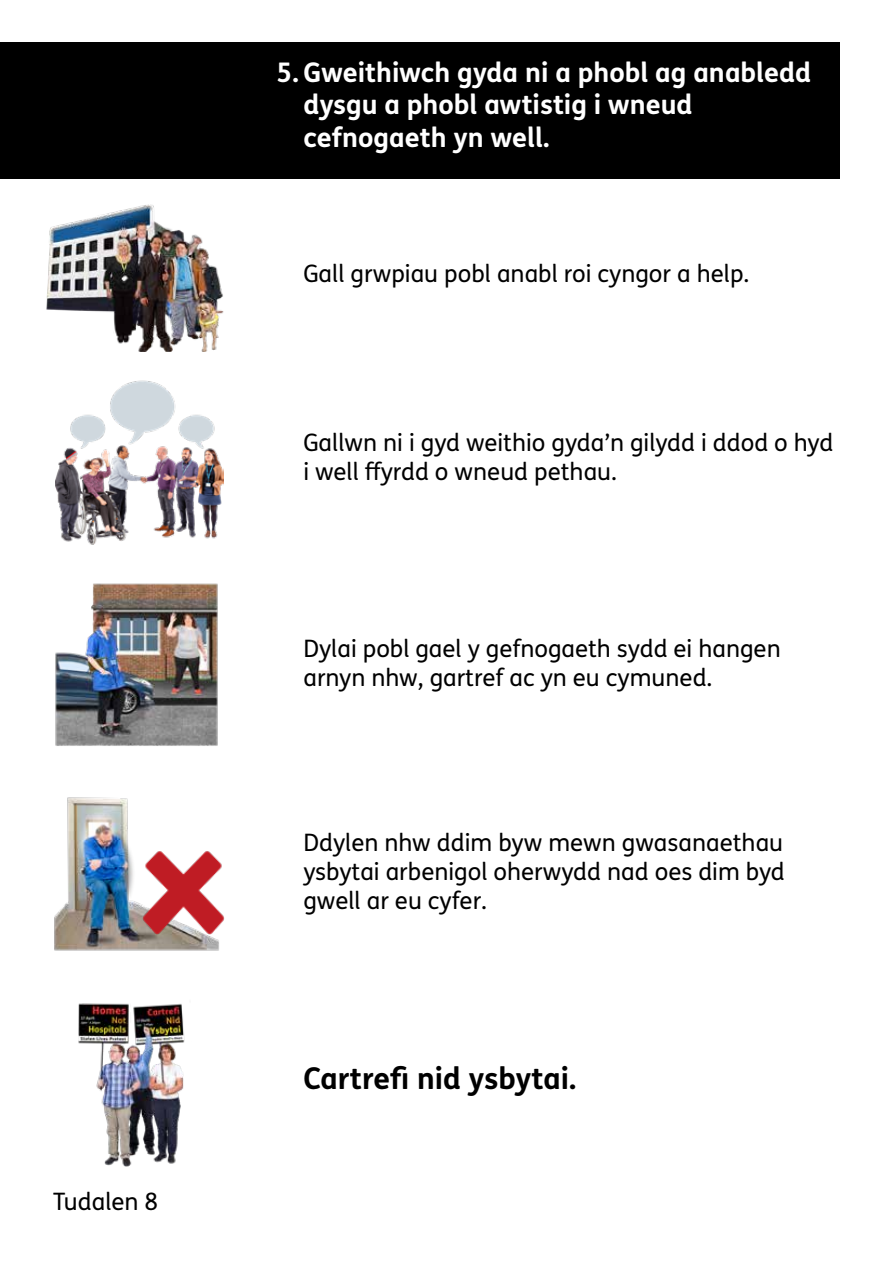
<style>
.page{position:relative;width:893px;height:1263px;background:#fff}
.page>*{position:absolute;margin:0;border:0;box-sizing:border-box;transform-origin:0 0}
.Bodytext{font:700 30px "FS Me Pro";color:#000}
.t1{font:700 27px/32.4px "FS Me Pro";color:#fff}
.Bodytext-2{font:24px/28.8px "FS Me Pro";color:#000}
</style>
<div class="page">
<img style="left:55px;top:380px;width:168px;height:165px">
<img style="left:47px;top:204px;width:177px;height:148px">
<img style="left:55px;top:583px;width:163px;height:163px">
<img style="left:78px;top:1003px;width:107px;height:164px">
<img style="left:54px;top:797px;width:165px;height:154px">
<img style="left:140px;top:849px;width:85px;height:86px">
<div style="left:0;top:43px;width:840px;height:136px;background:#000"></div>
<p class="Bodytext-2" style="left:53px;top:1186px;width:107px">Tudalen 8</p>
<p class="t1" style="left:303px;top:55px;width:509px;text-indent:-27px">5. Gweithiwch gyda ni a phobl ag anabledd dysgu a phobl awtistig i wneud cefnogaeth yn well.</p>
<p class="Bodytext-2" style="left:303px;top:259px;width:447px">Gall grwpiau pobl anabl roi cyngor a help.</p>
<p class="Bodytext-2" style="left:303px;top:428px;width:531px">Gallwn ni i gyd weithio gyda’n gilydd i ddod o hyd i well ffyrdd o wneud pethau.</p>
<p class="Bodytext-2" style="left:303px;top:634px;width:479px">Dylai pobl gael y gefnogaeth sydd ei hangen arnyn nhw, gartref ac yn eu cymuned.</p>
<p class="Bodytext-2" style="left:303px;top:828px;width:483px;text-align:justify">Ddylen nhw ddim byw mewn gwasanaethau ysbytai arbenigol oherwydd nad oes dim byd gwell ar eu cyfer.</p>
<p class="Bodytext" style="left:303px;top:1055px;width:274px">Cartrefi nid ysbytai.</p>
</div>
